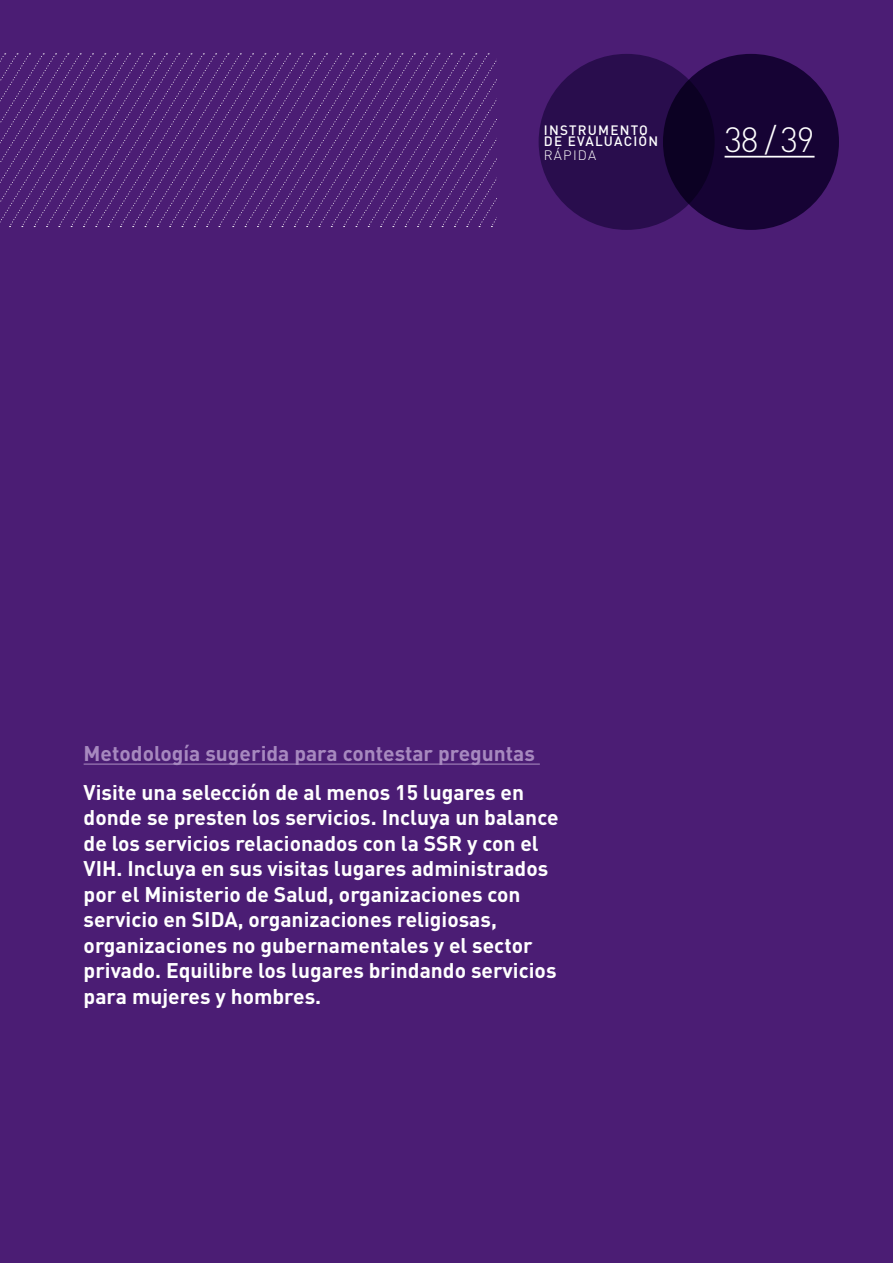
<style>
.page{position:relative;width:893px;height:1263px;background:#4b1d74}
.page>*{position:absolute;margin:0;border:0;box-sizing:border-box;transform-origin:0 0}
.t1{font:300 34.5px "DIN";color:#fff}
.t2{font:700 21px/25.5px "DIN";color:#fff}
.t3{font:700 21px "DIN";color:#a789bf}
.t4{font:500 13.5px/11.7px "DIN";letter-spacing:.09em;color:#fff}
.t5{font:300 13.5px "DIN";letter-spacing:.09em;color:#fff}
</style>
<div class="page">
<svg style="left:0;top:54px;width:839px;height:173px"></svg>
<hr style="left:84px;top:763px;width:456px;height:2px;background:#a789bf">
<div style="left:497px;top:34px;width:147px;height:230px;background:#4b1d74"></div>
<div style="left:539px;top:54px;width:176px;height:176px;background:#290d4d;border-radius:50%"></div>
<div style="left:663px;top:54px;width:176px;height:176px;background:linear-gradient(to right,#0e0127,#190439);border-radius:50%"></div>
<hr style="left:725px;top:156px;width:89px;height:2px;background:#fff">
<p class="t4" style="left:544px;top:124px;width:116px">INSTRUMENTO<br>DE EVALUACIÓN</p>
<p class="t5" style="left:544px;top:146px;width:54px">RÁPIDA</p>
<h1 class="t1" style="left:725px;top:116px;width:91px">38 /39</h1>
<p class="t3" style="left:84px;top:740px;width:453px">Metodología sugerida para contestar preguntas</p>
<p class="t2" style="left:84px;top:778px;width:476px">Visite una selección de al menos 15 lugares en donde se presten los servicios. Incluya un balance de los servicios relacionados con la SSR y con el VIH. Incluya en sus visitas lugares administrados por el Ministerio de Salud, organizaciones con servicio en SIDA, organizaciones religiosas, organizaciones no gubernamentales y el sector privado. Equilibre los lugares brindando servicios para mujeres y hombres.</p>
</div>
